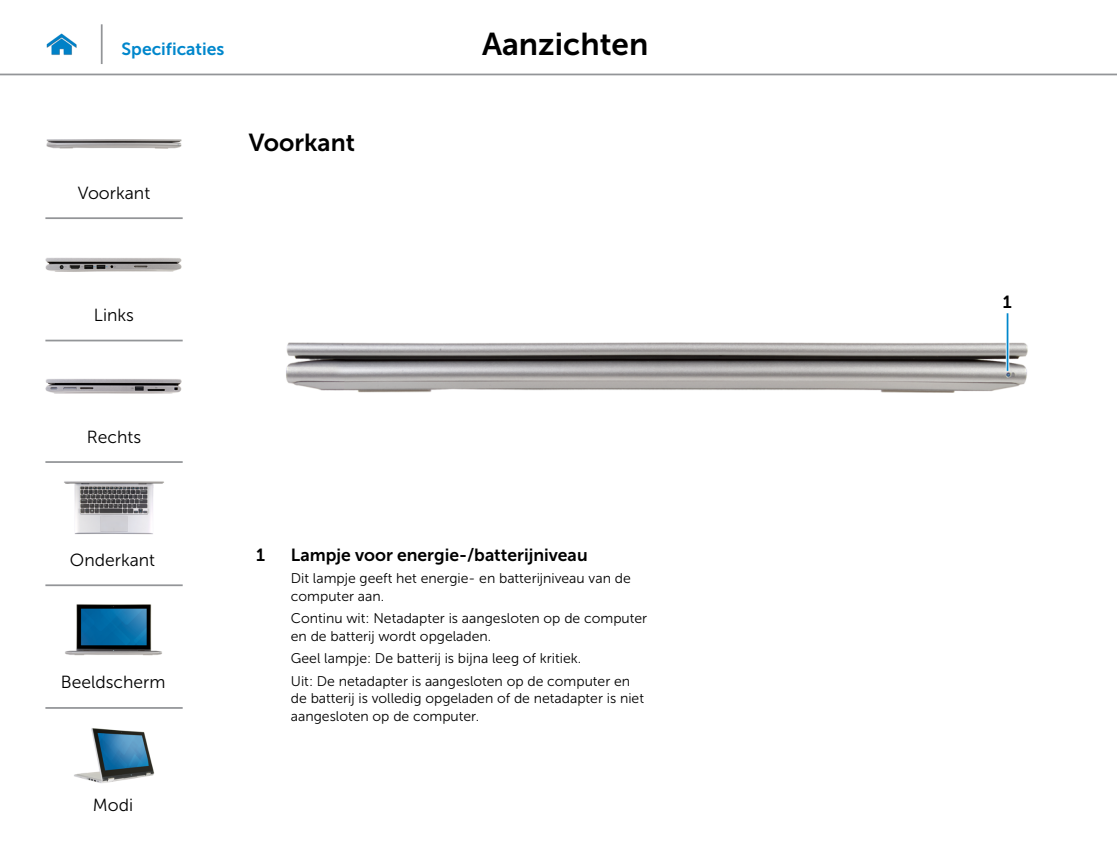
<style>
.page{position:relative;width:1117px;height:844px;background:#fff}
.page>*{position:absolute;margin:0;border:0;box-sizing:border-box;transform-origin:0 0}
.t1{font:31.5px "Museo Sans For Dell 700";color:#000}
.Head2{font:24.5px "Museo Sans For Dell 700";color:#000}
.t2{font:17.5px "Museo Sans For Dell 300";color:#000}
.Callout_Head{font:17.5px "Museo Sans For Dell 700";color:#000}
.Hyperlink{font:17.5px "Museo Sans For Dell 700";color:#0087cc}
.Callout-L{font:17.5px "Museo Sans For Dell 700";color:#000}
.Callout_description{font:14px/17.5px "Museo Sans For Dell 300";color:#000}
</style>
<div class="page">
<hr style="left:0;top:74px;width:1116px;height:1px;background:#939598">
<img style="left:46px;top:33px;width:31px;height:22px">
<img style="left:286px;top:342px;width:742px;height:51px">
<svg style="left:1005px;top:313px;width:4px;height:58px"></svg>
<hr style="left:1006px;top:313px;width:2px;height:58px;background:#0087cc">
<hr style="left:101px;top:24px;width:2px;height:40px;background:#939598">
<img style="left:46px;top:139px;width:136px;height:10px">
<img style="left:45px;top:257px;width:137px;height:15px">
<img style="left:45px;top:379px;width:137px;height:15px">
<img style="left:64px;top:481px;width:100px;height:53px">
<img style="left:65px;top:604px;width:97px;height:51px">
<img style="left:74px;top:728px;width:80px;height:55px">
<hr style="left:45px;top:217px;width:138px;height:2px;background:#939598">
<hr style="left:45px;top:339px;width:138px;height:2px;background:#939598">
<hr style="left:45px;top:461px;width:138px;height:2px;background:#939598">
<hr style="left:45px;top:584px;width:138px;height:2px;background:#939598">
<hr style="left:45px;top:706px;width:138px;height:2px;background:#939598">
<p class="Hyperlink" style="left:122px;top:39px;width:104px">Specificaties</p>
<h1 class="t1" style="left:482px;top:26px;width:168px">Aanzichten</h1>
<p class="t2" style="left:78px;top:183px;width:74px">Voorkant</p>
<p class="t2" style="left:94px;top:305px;width:41px">Links</p>
<p class="t2" style="left:87px;top:428px;width:56px">Rechts</p>
<p class="t2" style="left:70px;top:550px;width:87px">Onderkant</p>
<p class="t2" style="left:61px;top:672px;width:106px">Beeldscherm</p>
<p class="t2" style="left:93px;top:795px;width:42px">Modi</p>
<p class="Head2" style="left:249px;top:128px;width:108px">Voorkant</p>
<p class="Callout_Head" style="left:256px;top:544px;width:10px">1</p>
<p class="Callout_Head" style="left:291px;top:544px;width:298px">Lampje voor energie-/batterijniveau</p>
<p class="Callout_description" style="left:291px;top:569px;width:341px">Dit lampje geeft het energie- en batterijniveau van de computer aan.</p>
<p class="Callout_description" style="left:291px;top:609px;width:358px">Continu wit: Netadapter is aangesloten op de computer en de batterij wordt opgeladen.</p>
<p class="Callout_description" style="left:291px;top:649px;width:292px">Geel lampje: De batterij is bijna leeg of kritiek.</p>
<p class="Callout_description" style="left:291px;top:672px;width:354px">Uit: De netadapter is aangesloten op de computer en de batterij is volledig opgeladen of de netadapter is niet aangesloten op de computer.</p>
<p class="Callout-L" style="left:1002px;top:292px;width:10px">1</p>
</div>
